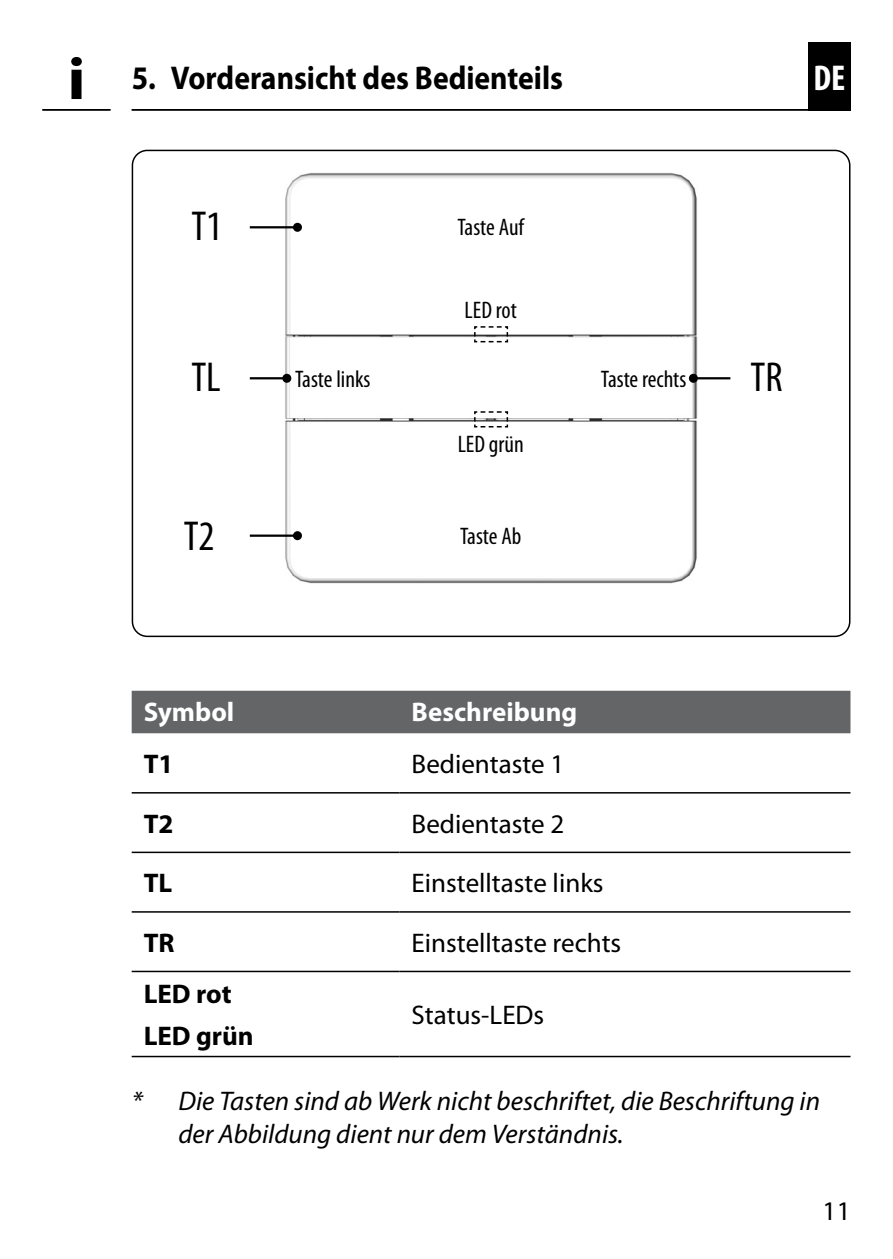
<style>
.page{position:relative;width:893px;height:1259px;background:#fff}
.page>*{position:absolute;margin:0;border:0;box-sizing:border-box;transform-origin:0 0}
.INFO-Icon{font:700 60px "Myriad Pro";color:#000;scale:1.1 1}
.Fließtext_-_DE{font:condensed 42px "Myriad Pro";color:#000}
.t1{font:700 condensed 36px "Myriad Pro";color:#fff}
.t2{font:700 33px "Myriad Pro";color:#000;scale:.9 1}
.Fließtext_-_DE-2{font:italic 27px/32.4px "Myriad Pro";color:#000}
.Fließtext_-_DE-3{font:27px "Myriad Pro";color:#000}
.Fließtext_-_DE-4{font:700 27px "Myriad Pro";color:#000}
.Untertitel_-_DE{font:700 27px "Myriad Pro";color:#fff}
.Fließtext_-_DE-5{font:condensed 24px "Myriad Pro";color:#000}
</style>
<div class="page">
<div style="left:808px;top:42px;width:42px;height:69px;background:#000"></div>
<hr style="left:132px;top:109px;width:718px;height:2px;background:#000">
<hr style="left:42px;top:109px;width:68px;height:2px;background:#000">
<img style="left:285px;top:173px;width:412px;height:410px">
<div style="left:132px;top:150px;width:718px;height:487px;border:2px solid #000;border-radius:15px"></div>
<div style="left:132px;top:691px;width:718px;height:42px;background:#646567"></div>
<hr style="left:132px;top:792px;width:268px;height:1px;background:#000">
<hr style="left:400px;top:792px;width:450px;height:1px;background:#000">
<hr style="left:132px;top:851px;width:268px;height:2px;background:#000">
<hr style="left:400px;top:851px;width:450px;height:2px;background:#000">
<hr style="left:132px;top:911px;width:268px;height:1px;background:#000">
<hr style="left:400px;top:911px;width:450px;height:1px;background:#000">
<hr style="left:132px;top:970px;width:268px;height:2px;background:#000">
<hr style="left:400px;top:970px;width:450px;height:2px;background:#000">
<hr style="left:132px;top:1055px;width:268px;height:2px;background:#000">
<hr style="left:400px;top:1055px;width:450px;height:2px;background:#000">
<svg style="left:473px;top:325px;width:36px;height:18px"></svg>
<svg style="left:473px;top:410px;width:36px;height:18px"></svg>
<hr style="left:250px;top:226px;width:47px;height:2px;background:#000">
<div style="left:293px;top:223px;width:9px;height:9px;background:#000;border-radius:50%"></div>
<hr style="left:250px;top:534px;width:47px;height:3px;background:#000">
<div style="left:293px;top:531px;width:9px;height:9px;background:#000;border-radius:50%"></div>
<hr style="left:250px;top:377px;width:37px;height:2px;background:#000">
<div style="left:282px;top:374px;width:9px;height:9px;background:#000;border-radius:50%"></div>
<hr style="left:693px;top:377px;width:37px;height:2px;background:#000">
<div style="left:689px;top:374px;width:9px;height:9px;background:#000;border-radius:50%"></div>
<p class="INFO-Icon" style="left:67px;top:45px;width:18px">i</p>
<p class="t2" style="left:132px;top:59px;width:481px">5. Vorderansicht des Bedienteils</p>
<h3 class="t1" style="left:813px;top:58px;width:33px">DE</h3>
<p class="Fließtext_-_DE" style="left:191px;top:204px;width:33px">T1</p>
<p class="Fließtext_-_DE-5" style="left:457px;top:214px;width:68px">Taste Auf</p>
<p class="Fließtext_-_DE-5" style="left:465px;top:297px;width:54px">LED rot</p>
<p class="Fließtext_-_DE" style="left:191px;top:355px;width:31px">TL</p>
<p class="Fließtext_-_DE" style="left:751px;top:355px;width:34px">TR</p>
<p class="Fließtext_-_DE-5" style="left:295px;top:366px;width:77px">Taste links</p>
<p class="Fließtext_-_DE-5" style="left:601px;top:366px;width:87px">Taste rechts</p>
<p class="Fließtext_-_DE" style="left:184px;top:513px;width:33px">T2</p>
<p class="Fließtext_-_DE-5" style="left:458px;top:431px;width:67px">LED grün</p>
<p class="Fließtext_-_DE-5" style="left:460px;top:523px;width:63px">Taste Ab</p>
<p class="Untertitel_-_DE" style="left:144px;top:697px;width:92px">Symbol</p>
<p class="Untertitel_-_DE" style="left:412px;top:697px;width:167px">Beschreibung</p>
<p class="Fließtext_-_DE-4" style="left:144px;top:749px;width:31px">T1</p>
<p class="Fließtext_-_DE-3" style="left:412px;top:749px;width:154px">Bedientaste 1</p>
<p class="Fließtext_-_DE-4" style="left:144px;top:808px;width:31px">T2</p>
<p class="Fließtext_-_DE-3" style="left:412px;top:809px;width:154px">Bedientaste 2</p>
<p class="Fließtext_-_DE-4" style="left:144px;top:868px;width:30px">TL</p>
<p class="Fließtext_-_DE-3" style="left:412px;top:868px;width:194px">Einstelltaste links</p>
<p class="Fließtext_-_DE-4" style="left:144px;top:927px;width:32px">TR</p>
<p class="Fließtext_-_DE-3" style="left:412px;top:928px;width:211px">Einstelltaste rechts</p>
<p class="Fließtext_-_DE-4" style="left:144px;top:979px;width:89px">LED rot</p>
<p class="Fließtext_-_DE-4" style="left:144px;top:1020px;width:112px">LED grün</p>
<p class="Fließtext_-_DE-3" style="left:412px;top:1000px;width:134px">Status-LEDs</p>
<p class="Fließtext_-_DE-2" style="left:178px;top:1085px;width:643px;text-indent:-47px">* Die Tasten sind ab Werk nicht beschriftet, die Beschriftung in der Abbildung dient nur dem Verständnis.</p>
<p class="Fließtext_-_DE-3" style="left:822px;top:1196px;width:29px">11</p>
</div>
